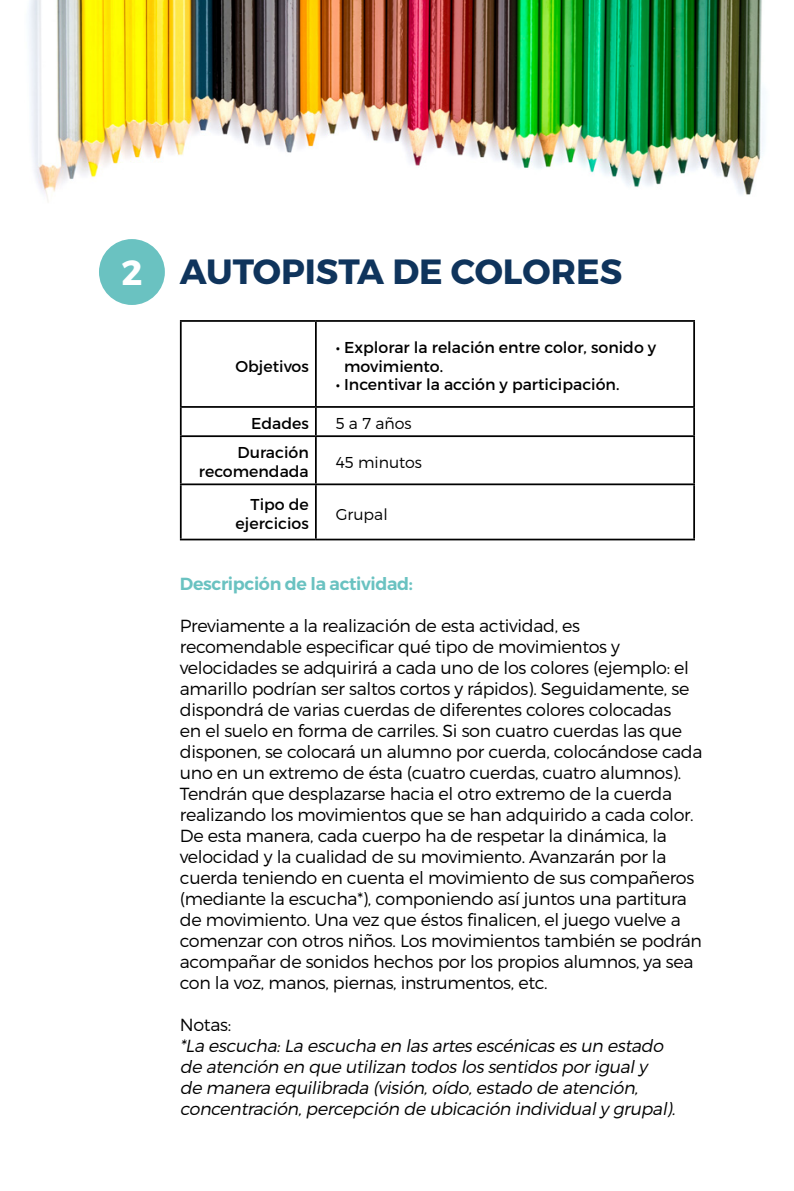
<style>
.page{position:relative;width:794px;height:1191px;background:#fff}
.page>*{position:absolute;margin:0;border:0;box-sizing:border-box;transform-origin:0 0}
.t1{font:700 35px "Montserrat";color:#0f345c}
.t2{font:300 17.5px/21px "Montserrat";letter-spacing:-.02em;color:#000}
.t3{font:italic 300 17.5px/21px "Montserrat";color:#000}
.t4{font:600 17.5px "Montserrat";letter-spacing:-.02em;color:#6ac2c1}
.t5{font:15.75px/18.9px "Montserrat";color:#000;text-align:right}
.t6{font:300 15.75px "Montserrat";color:#000}
.s1{color:#fff}
</style>
<div class="page">
<img style="left:28px;top:0;width:736px;height:202px">
<hr style="left:180px;top:320px;width:136px;height:2px;background:#000">
<hr style="left:180px;top:322px;width:2px;height:84px;background:#000">
<hr style="left:316px;top:320px;width:379px;height:2px;background:#000">
<hr style="left:315px;top:322px;width:2px;height:84px;background:#000">
<hr style="left:693px;top:322px;width:2px;height:84px;background:#000">
<hr style="left:180px;top:406px;width:136px;height:2px;background:#000">
<hr style="left:180px;top:408px;width:2px;height:27px;background:#000">
<hr style="left:316px;top:406px;width:379px;height:2px;background:#000">
<hr style="left:315px;top:408px;width:2px;height:27px;background:#000">
<hr style="left:693px;top:408px;width:2px;height:27px;background:#000">
<hr style="left:180px;top:435px;width:136px;height:2px;background:#000">
<hr style="left:180px;top:437px;width:2px;height:46px;background:#000">
<hr style="left:316px;top:435px;width:379px;height:2px;background:#000">
<hr style="left:315px;top:437px;width:2px;height:46px;background:#000">
<hr style="left:693px;top:437px;width:2px;height:46px;background:#000">
<hr style="left:180px;top:483px;width:136px;height:2px;background:#000">
<hr style="left:180px;top:485px;width:2px;height:53px;background:#000">
<hr style="left:316px;top:483px;width:379px;height:2px;background:#000">
<hr style="left:315px;top:485px;width:2px;height:53px;background:#000">
<hr style="left:693px;top:485px;width:2px;height:53px;background:#000">
<hr style="left:180px;top:538px;width:136px;height:2px;background:#000">
<hr style="left:316px;top:538px;width:379px;height:2px;background:#000">
<div style="left:99px;top:239px;width:66px;height:66px;background:#6ac2c1;border-radius:50%"></div>
<h1 class="t1" style="left:121px;top:250px;width:502px"><span class="s1">2</span> AUTOPISTA DE COLORES</h1>
<p class="t5" style="left:235px;top:356px;width:75px">Objetivos</p>
<p class="t5" style="left:344px;top:337px;width:313px;text-align:left;text-indent:-8px">• Explorar la relación entre color, sonido y movimiento.</p>
<p class="t5" style="left:336px;top:375px;width:285px">• Incentivar la acción y participación.</p>
<p class="t5" style="left:251px;top:414px;width:59px">Edades</p>
<p class="t6" style="left:336px;top:414px;width:77px">5 a 7 años</p>
<p class="t5" style="left:199px;top:443px;width:111px">Duración recomendada</p>
<p class="t6" style="left:336px;top:453px;width:88px">45 minutos</p>
<p class="t5" style="left:236px;top:495px;width:75px">Tipo de ejercicios</p>
<p class="t6" style="left:336px;top:504px;width:54px">Grupal</p>
<p class="t4" style="left:180px;top:573px;width:234px">Descripción de la actividad:</p>
<p class="t2" style="left:180px;top:615px;width:524px">Previamente a la realización de esta actividad, es recomendable especificar qué tipo de movimientos y velocidades se adquirirá a cada uno de los colores (ejemplo: el amarillo podrían ser saltos cortos y rápidos). Seguidamente, se dispondrá de varias cuerdas de diferentes colores colocadas<br>en el suelo en forma de carriles. Si son cuatro cuerdas las que disponen, se colocará un alumno por cuerda, colocándose cada uno en un extremo de ésta (cuatro cuerdas, cuatro alumnos).<br>Tendrán que desplazarse hacia el otro extremo de la cuerda realizando los movimientos que se han adquirido a cada color.<br>De esta manera, cada cuerpo ha de respetar la dinámica, la velocidad y la cualidad de su movimiento. Avanzarán por la cuerda teniendo en cuenta el movimiento de sus compañeros (mediante la escucha*), componiendo así juntos una partitura de movimiento. Una vez que éstos finalicen, el juego vuelve a comenzar con otros niños. Los movimientos también se podrán acompañar de sonidos hechos por los propios alumnos, ya sea con la voz, manos, piernas, instrumentos, etc.</p>
<p class="t2" style="left:180px;top:1014px;width:53px">Notas:</p>
<p class="t3" style="left:180px;top:1035px;width:500px">*La escucha:La escucha en las artes escénicas es un estado de atención en que utilizan todos los sentidos porigualy<br>de manera equilibrada (visión,oído,estado de atención, concentración,percepción de ubicación individualy grupal).</p>
</div>
